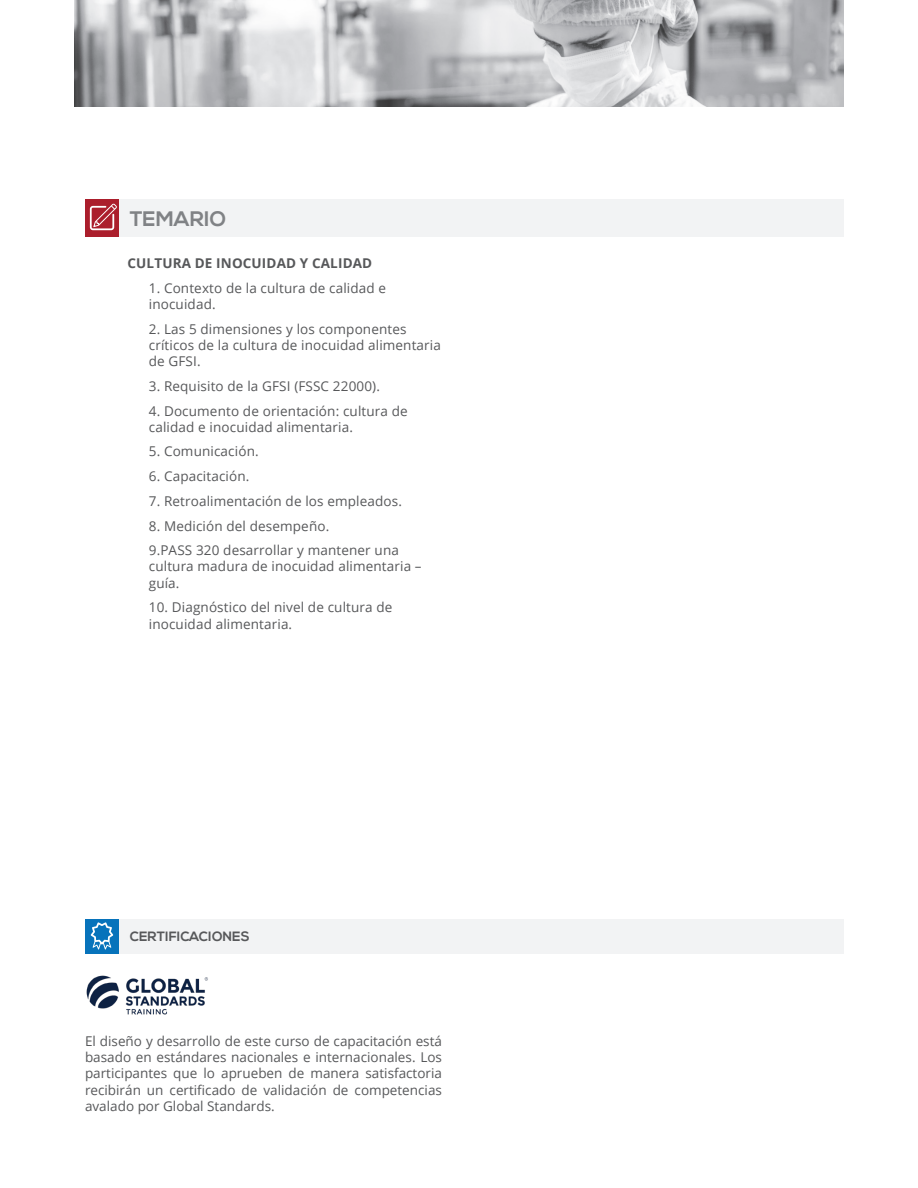
<style>
.page{position:relative;width:918px;height:1188px;background:#fff}
.page>*{position:absolute;margin:0;border:0;box-sizing:border-box;transform-origin:0 0}
.t1{font:700 21px "Nexa";color:#808285}
.Textos{font:13.5px/16.2px "Open Sans";letter-spacing:.01em;color:#57585a}
.Textos-2{font:700 13.5px "Open Sans";letter-spacing:.01em;color:#57585a}
.t2{font:700 13.5px "Nexa";color:#57585a}
</style>
<div class="page">
<img style="left:74px;top:0;width:770px;height:106px">
<div style="left:85px;top:200px;width:34px;height:37px;background:#ab1e2c"></div>
<div style="left:85px;top:919px;width:34px;height:34px;background:#0773bb"></div>
<div style="left:119px;top:200px;width:725px;height:37px;background:#f2f3f4"></div>
<div style="left:119px;top:919px;width:725px;height:34px;background:#f2f3f4"></div>
<svg style="left:90px;top:204px;width:27px;height:26px"></svg>
<svg style="left:91px;top:922px;width:22px;height:28px"></svg>
<img style="left:86px;top:975px;width:122px;height:40px">
<p class="t1" style="left:130px;top:207px;width:98px">TEMARIO</p>
<p class="Textos-2" style="left:128px;top:254px;width:246px">CULTURA DE INOCUIDAD Y CALIDAD</p>
<p class="Textos" style="left:149px;top:280px;width:239px">1. Contexto de la cultura de calidad e inocuidad.</p>
<p class="Textos" style="left:149px;top:320px;width:294px">2. Las 5 dimensiones y los componentes críticos de la cultura de inocuidad alimentaria de GFSI.</p>
<p class="Textos" style="left:149px;top:378px;width:233px">3. Requisito de la GFSI (FSSC 22000).</p>
<p class="Textos" style="left:149px;top:402px;width:261px">4. Documento de orientación: cultura de calidad e inocuidad alimentaria.</p>
<p class="Textos" style="left:149px;top:443px;width:111px">5. Comunicación.</p>
<p class="Textos" style="left:149px;top:468px;width:102px">6. Capacitación.</p>
<p class="Textos" style="left:149px;top:493px;width:255px">7. Retroalimentación de los empleados.</p>
<p class="Textos" style="left:149px;top:517px;width:182px">8. Medición del desempeño.</p>
<p class="Textos" style="left:149px;top:542px;width:274px">9.PASS 320 desarrollar y mantener una cultura madura de inocuidad alimentaria – guía.</p>
<p class="Textos" style="left:149px;top:599px;width:245px">10. Diagnóstico del nivel de cultura de inocuidad alimentaria.</p>
<p class="t2" style="left:130px;top:929px;width:122px">CERTIFICACIONES</p>
<p class="Textos" style="left:85px;top:1033px;width:358px;text-align:justify">El diseño y desarrollo de este curso de capacitación está basado en estándares nacionales e internacionales. Los participantes que lo aprueben de manera satisfactoria recibirán un certificado de validación de competencias avalado por Global Standards.</p>
</div>
